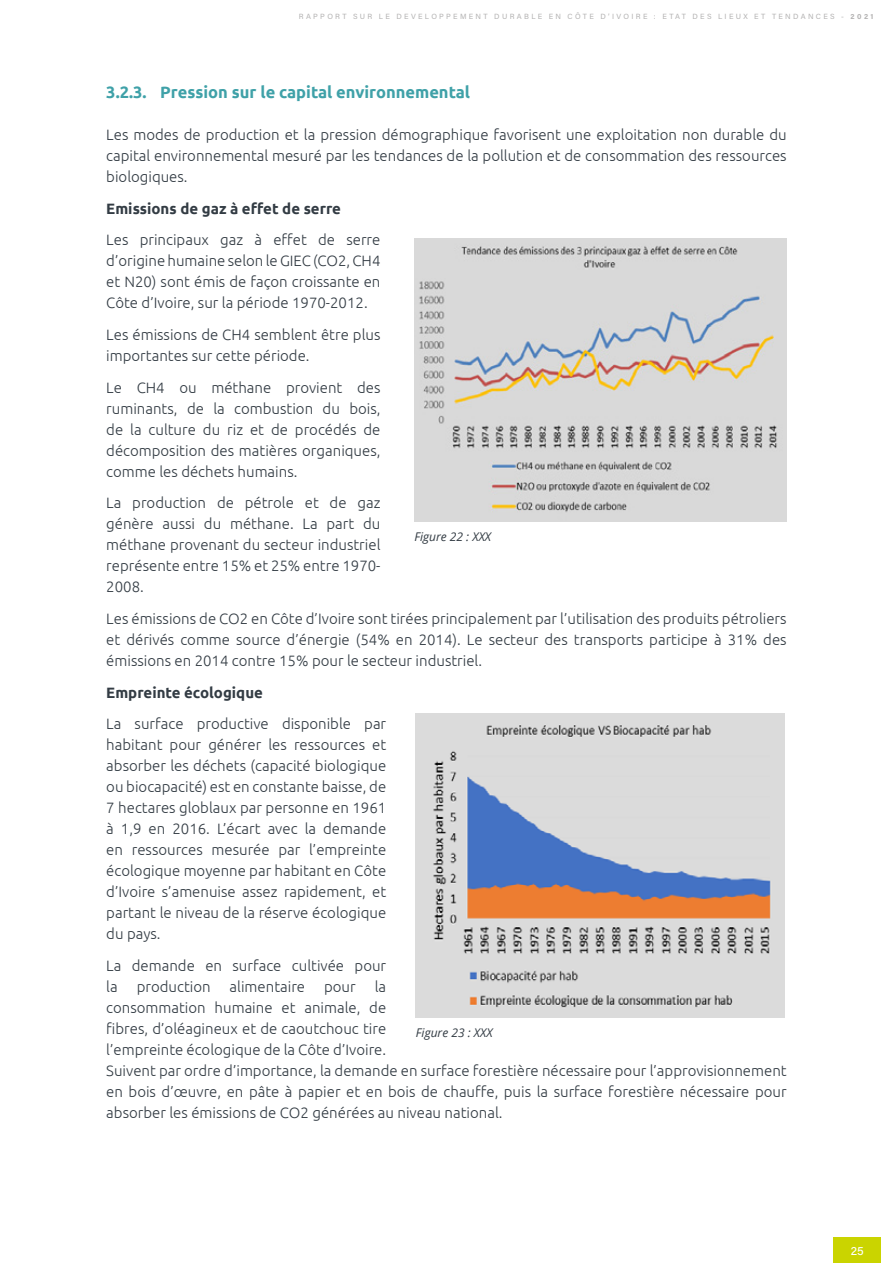
<style>
.page{position:relative;width:893px;height:1263px;background:#fff}
.page>*{position:absolute;margin:0;border:0;box-sizing:border-box;transform-origin:0 0}
.t1{font:700 16.5px "Ubuntu";color:#3fa1a8}
.t2{font:300 15px/21px "Ubuntu";color:#333c44;text-align:justify}
.t3{font:700 15px "Ubuntu";color:#333c44}
.t4{font:italic 12px "Open Sans";color:#333c44}
.t5{font:12px "Acumin Variable Concept";color:#fff}
.t6{font:7.5px "Acumin Variable Concept";letter-spacing:.305em;color:#b3b2b2}
</style>
<div class="page">
<div style="left:834px;top:1237px;width:47px;height:26px;background:#cad400"></div>
<img style="left:414px;top:238px;width:373px;height:283px">
<img style="left:416px;top:713px;width:369px;height:304px">
<p class="t6" style="left:299px;top:12px;width:576px">RAPPORT SUR LE DEVELOPPEMENT DURABLE EN CÔTE D’IVOIRE : ETAT DES LIEUX ET TENDANCES - 2021</p>
<p class="t1" style="left:106px;top:82px;width:365px">3.2.3. Pression sur le capital environnemental</p>
<p class="t2" style="left:106px;top:124px;width:682px">Les modes de production et la pression démographique favorisent une exploitation non durable du capital environnemental mesuré par les tendances de la pollution et de consommation des ressources biologiques.</p>
<p class="t3" style="left:106px;top:199px;width:236px">Emissions de gaz à effet de serre</p>
<p class="t2" style="left:106px;top:229px;width:276px">Les principaux gaz à effet de serre d’origine humaine selon le GIEC (CO2, CH4 et N20) sont émis de façon croissante en Côte d’Ivoire, sur la période 1970-2012.</p>
<p class="t2" style="left:106px;top:324px;width:276px">Les émissions de CH4 semblent être plus importantes sur cette période.</p>
<p class="t2" style="left:106px;top:376px;width:276px">Le CH4 ou méthane provient des ruminants, de la combustion du bois, de la culture du riz et de procédés de décomposition des matières organiques, comme les déchets humains.</p>
<p class="t2" style="left:106px;top:492px;width:276px">La production de pétrole et de gaz génère aussi du méthane. La part du méthane provenant du secteur industriel représente entre 15% et 25% entre 1970- 2008.</p>
<p class="t2" style="left:106px;top:608px;width:682px">Les émissions de CO2 en Côte d’Ivoire sont tirées principalement par l’utilisation des produits pétroliers et dérivés comme source d’énergie (54% en 2014). Le secteur des transports participe à 31% des émissions en 2014 contre 15% pour le secteur industriel.</p>
<p class="t3" style="left:106px;top:683px;width:158px">Empreinte écologique</p>
<p class="t2" style="left:106px;top:713px;width:281px">La surface productive disponible par habitant pour générer les ressources et absorber les déchets (capacité biologique ou biocapacité) est en constante baisse, de 7 hectares globlaux par personne en 1961 à 1,9 en 2016. L’écart avec la demande en ressources mesurée par l’empreinte écologique moyenne par habitant en Côte d’Ivoire s’amenuise assez rapidement, et partant le niveau de la réserve écologique du pays.</p>
<p class="t2" style="left:106px;top:955px;width:281px">La demande en surface cultivée pour la</p>
<p class="t4" style="left:414px;top:528px;width:78px">Figure 22 : XXX</p>
<p class="t2" style="left:106px;top:976px;width:682px;text-align:left;text-indent:268px">la<br>consommation humaine et animale, de<br>fibres, d’oléagineux et de caoutchouc tire<br>l’empreinte écologique de la Côte d’Ivoire.<br>Suivent par ordre d’importance, la demande en surface forestière nécessaire pour l’approvisionnement en bois d’œuvre, en pâte à papier et en bois de chauffe, puis la surface forestière nécessaire pour absorber les émissions de CO2 générées au niveau national.</p>
<p class="t2" style="left:137px;top:976px;width:75px">production</p>
<p class="t2" style="left:230px;top:976px;width:77px">alimentaire</p>
<p class="t2" style="left:324px;top:976px;width:33px">pour</p>
<p class="t4" style="left:416px;top:1025px;width:78px">Figure 23 : XXX</p>
<p class="t5" style="left:851px;top:1242px;width:14px">25</p>
</div>
